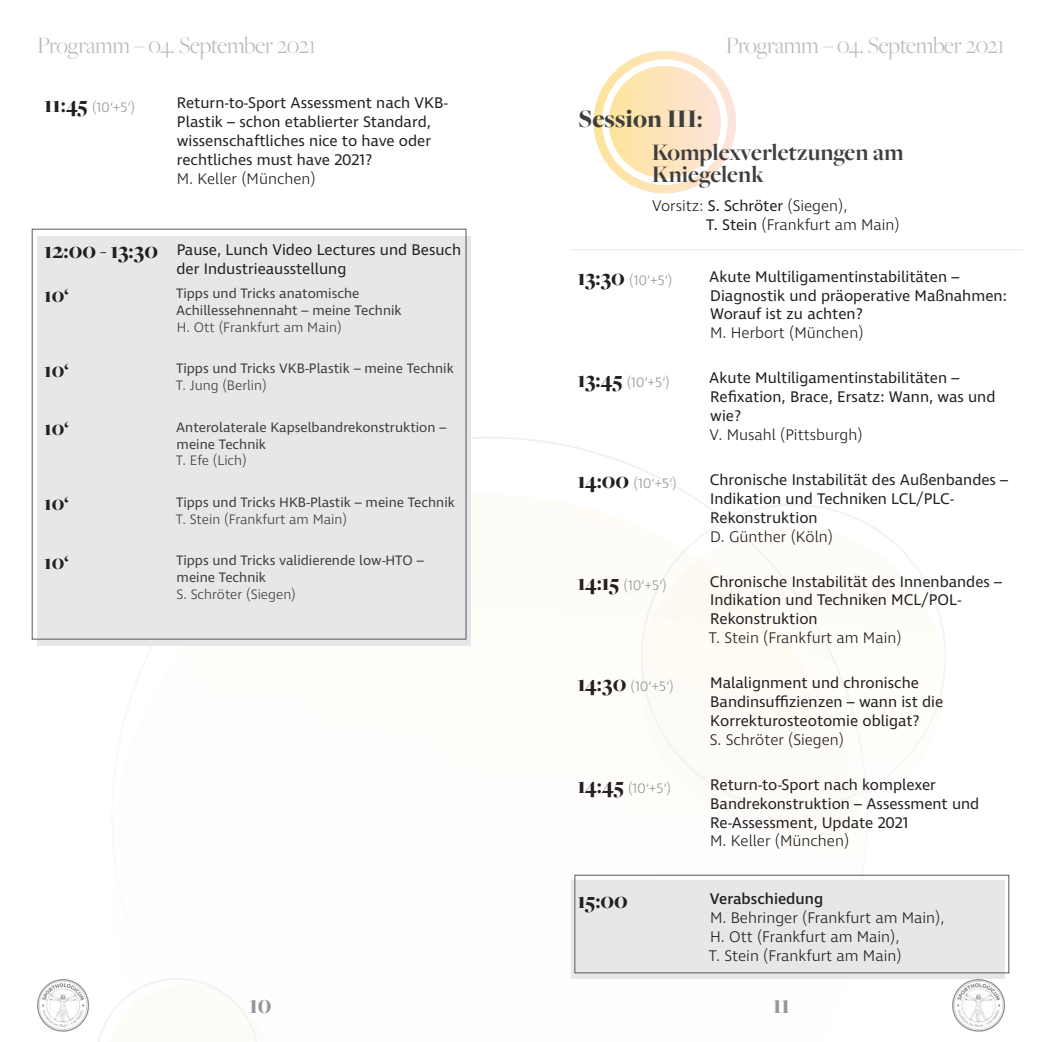
<style>
.page{position:relative;width:1042px;height:1042px;background:#fff}
.page>*{position:absolute;margin:0;border:0;box-sizing:border-box;transform-origin:0 0}
.t1{font:900 26.43px "Freight Big Pro";color:#939598;scale:.86 1}
.t2{font:900 26.25px "Freight Big Pro";color:#3e3e3f}
.t3{font:300 24.5px "Freight Big Pro";letter-spacing:-.01em;color:#b8b7b2}
.t4{font:700 24.5px/22.8px "Freight Big Pro";color:#3e3e3f}
.t5{font:900 22.75px "Freight Big Pro";color:#231f20}
.t6{font:900 21px "Freight Big Pro";letter-spacing:-.01em;color:#231f20}
.t7{font:15.75px/18.9px "Ingra";color:#231f20}
.t8{font:300 15.75px/18.9px "Ingra";color:#231f20}
.t9{font:500 15.75px "Ingra";color:#231f20}
.Tabelle{font:14px/16.8px "Ingra";color:#3e3e3f}
.t10{font:300 14px "Ingra";color:#939598}
.Tabelle-2{font:300 14px "Ingra";color:#3e3e3f}
.referent{font:300 14px "Ingra";color:#3e3e3f}
.s1{font-family:"Freight Big Pro";font-weight:900;font-size:22.75px;color:#231f20}
.s2{font-weight:400}
</style>
<div class="page">
<svg style="left:641px;top:485px;width:304px;height:327px"></svg>
<svg style="left:98px;top:978px;width:159px;height:64px"></svg>
<img style="left:37px;top:979px;width:52px;height:53px">
<img style="left:953px;top:979px;width:51px;height:53px">
<div style="left:570px;top:880px;width:434px;height:98px;background:#e6e7e9"></div>
<div style="left:574px;top:875px;width:435px;height:98px;border:1px solid #57585a"></div>
<div style="left:593px;top:51px;width:143px;height:142px;border:9px solid #fff;border-radius:50%"></div>
<div style="left:609px;top:66px;width:112px;height:112px;background:linear-gradient(to right,#fde49d,#fde4da);border-radius:50%"></div>
<div style="left:37px;top:236px;width:434px;height:409px;background:#e6e7e9"></div>
<hr style="left:570px;top:249px;width:132px;height:1px;background:#e6e7e9">
<hr style="left:702px;top:249px;width:320px;height:1px;background:#e6e7e9">
<h3 class="t3" style="left:37px;top:29px;width:280px">Programm – 04. September 2021</h3>
<h3 class="t3" style="left:726px;top:29px;width:280px">Programm – 04. September 2021</h3>
<p class="t10" style="left:44px;top:98px;width:93px"><span class="s1">11:45</span> (10‘+5‘)</p>
<p class="t7" style="left:177px;top:94px;width:273px">Return-to-Sport Assessment nach VKB-Plastik – schon etablierter Standard, wissenschaftliches nice to have oder rechtliches must have 2021?</p>
<p class="t8" style="left:177px;top:170px;width:141px">M. Keller (München)</p>
<p class="t5" style="left:44px;top:236px;width:115px">12:00 - 13:30</p>
<p class="t7" style="left:176px;top:241px;width:286px">Pause, Lunch Video Lectures und Besuch der Industrieausstellung</p>
<p class="t6" style="left:44px;top:281px;width:26px">10‘</p>
<p class="Tabelle" style="left:176px;top:286px;width:227px">Tipps und Tricks anatomische<br>Achillessehnennaht – meine Technik</p>
<p class="referent" style="left:177px;top:319px;width:166px">H. Ott (Frankfurt am Main)</p>
<p class="t6" style="left:44px;top:356px;width:26px">10‘</p>
<p class="Tabelle" style="left:176px;top:361px;width:279px">Tipps und Tricks VKB-Plastik – meine Technik</p>
<p class="Tabelle-2" style="left:176px;top:377px;width:93px">T. Jung (Berlin)</p>
<p class="t6" style="left:44px;top:415px;width:26px">10‘</p>
<p class="Tabelle" style="left:176px;top:419px;width:272px">Anterolaterale Kapselbandrekonstruktion – meine Technik</p>
<p class="Tabelle-2" style="left:176px;top:452px;width:73px">T. Efe (Lich)</p>
<p class="t6" style="left:44px;top:490px;width:26px">10‘</p>
<p class="Tabelle" style="left:176px;top:494px;width:280px">Tipps und Tricks HKB-Plastik – meine Technik</p>
<p class="Tabelle-2" style="left:176px;top:510px;width:173px">T. Stein (Frankfurt am Main)</p>
<p class="t6" style="left:44px;top:548px;width:26px">10‘</p>
<p class="Tabelle" style="left:176px;top:553px;width:249px">Tipps und Tricks validierende low-HTO – meine Technik</p>
<p class="Tabelle-2" style="left:177px;top:585px;width:121px">S. Schröter (Siegen)</p>
<p class="t2" style="left:578px;top:101px;width:126px">Session III:</p>
<p class="t4" style="left:652px;top:140px;width:253px">Komplexverletzungen am<br>Kniegelenk</p>
<p class="t8" style="left:652px;top:197px;width:197px">Vorsitz: <span class="s2">S. Schröter</span> (Siegen),</p>
<p class="t8" style="left:706px;top:216px;width:195px"><span class="s2">T. Stein</span> (Frankfurt am Main)</p>
<p class="t10" style="left:577px;top:272px;width:96px"><span class="s1">13:30</span> (10‘+5‘)</p>
<p class="t7" style="left:709px;top:268px;width:299px">Akute Multiligamentinstabilitäten –<br>Diagnostik und präoperative Maßnahmen:<br>Worauf ist zu achten?</p>
<p class="t8" style="left:710px;top:324px;width:155px">M. Herbort (München)</p>
<p class="t10" style="left:577px;top:373px;width:94px"><span class="s1">13:45</span> (10‘+5‘)</p>
<p class="t7" style="left:709px;top:369px;width:288px">Akute Multiligamentinstabilitäten –<br>Refixation, Brace, Ersatz: Wann, was und wie?</p>
<p class="t8" style="left:709px;top:426px;width:154px">V. Musahl (Pittsburgh)</p>
<p class="t10" style="left:577px;top:475px;width:101px"><span class="s1">14:00</span> (10‘+5‘)</p>
<p class="t7" style="left:710px;top:471px;width:300px">Chronische Instabilität des Außenbandes –<br>Indikation und Techniken LCL/PLC-<br>Rekonstruktion</p>
<p class="t8" style="left:710px;top:528px;width:124px">D. Günther (Köln)</p>
<p class="t10" style="left:577px;top:576px;width:91px"><span class="s1">14:15</span> (10‘+5‘)</p>
<p class="t7" style="left:710px;top:572px;width:294px">Chronische Instabilität des Innenbandes –<br>Indikation und Techniken MCL/POL-<br>Rekonstruktion</p>
<p class="t8" style="left:709px;top:629px;width:194px">T. Stein (Frankfurt am Main)</p>
<p class="t10" style="left:577px;top:678px;width:98px"><span class="s1">14:30</span> (10‘+5‘)</p>
<p class="t7" style="left:710px;top:674px;width:235px">Malalignment und chronische<br>Bandinsuffizienzen – wann ist die<br>Korrekturosteotomie obligat?</p>
<p class="t8" style="left:710px;top:731px;width:136px">S. Schröter (Siegen)</p>
<p class="t10" style="left:577px;top:779px;width:95px"><span class="s1">14:45</span> (10‘+5‘)</p>
<p class="t7" style="left:710px;top:776px;width:271px">Return-to-Sport nach komplexer<br>Bandrekonstruktion – Assessment und<br>Re-Assessment, Update 2021</p>
<p class="t8" style="left:710px;top:832px;width:141px">M. Keller (München)</p>
<p class="t5" style="left:577px;top:885px;width:52px">15:00</p>
<p class="t9" style="left:710px;top:889px;width:115px">Verabschiedung</p>
<p class="t8" style="left:709px;top:909px;width:237px">M. Behringer (Frankfurt am Main),<br>H. Ott (Frankfurt am Main),<br>T. Stein (Frankfurt am Main)</p>
<h1 class="t1" style="left:250px;top:987px;width:27px">10</h1>
<h1 class="t1" style="left:773px;top:987px;width:21px">11</h1>
</div>
